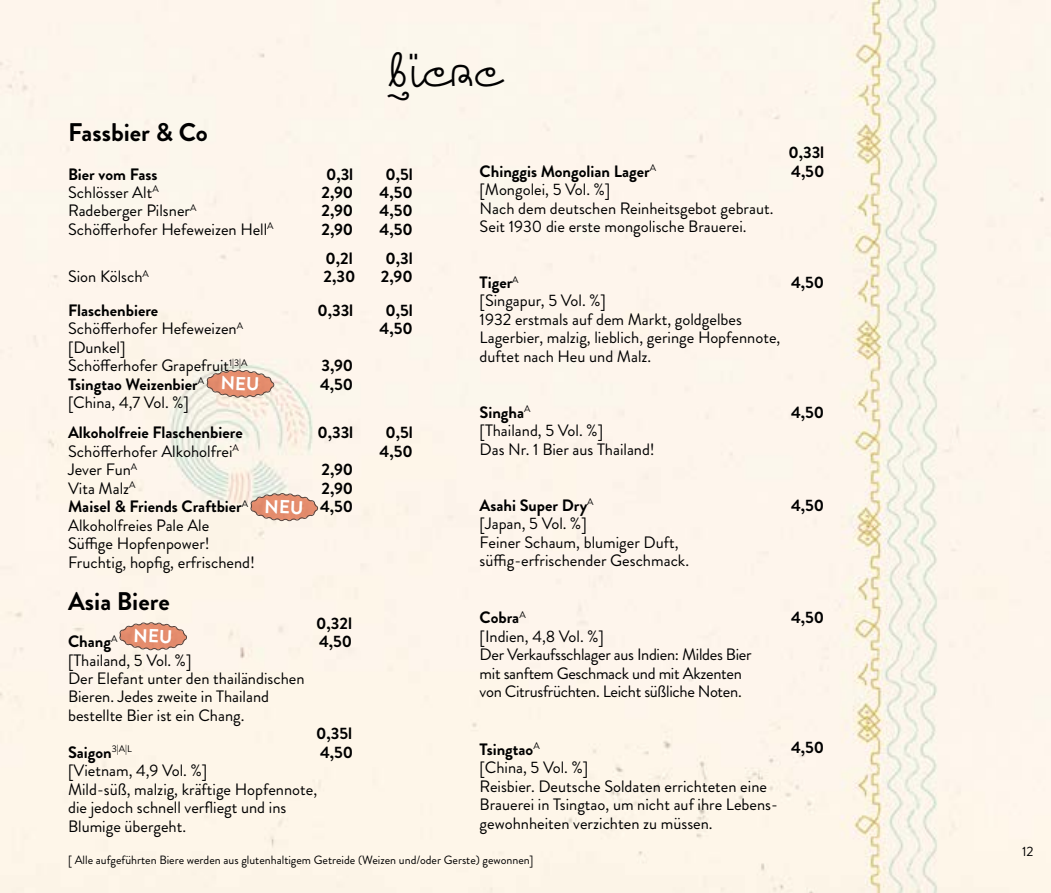
<style>
.page{position:relative;width:1051px;height:893px;background:#fff}
.page>*{position:absolute;margin:0;border:0;box-sizing:border-box;transform-origin:0 0}
.t1{font:45px "Mongolian Deathworm";color:#000}
.t2{font:700 25.5px "Brandon Grotesque";color:#000}
.t3{font:16.5px/18.5px "Brandon Grotesque";color:#000}
.t4{font:700 16.5px "Brandon Grotesque";color:#000}
.t5{font:16.5px/18.5px "Brandon Grotesque";letter-spacing:-.02em;color:#000}
.t6{font:13.5px "Brandon Grotesque";color:#000}
.t7{font:12px "Brandon Grotesque";color:#000}
</style>
<div class="page">
<div style="left:0;top:0;width:1050px;height:893px;background:#fef5ec"></div>
<svg style="left:119px;top:622px;width:68px;height:29px;background:#dea28b"></svg>
<svg style="left:207px;top:369px;width:67px;height:29px;background:#dba087"></svg>
<svg style="left:250px;top:493px;width:68px;height:29px;background:#dda28a"></svg>
<h1 class="t1" style="left:388px;top:48px;width:116px">Biere</h1>
<h2 class="t2" style="left:68px;top:115px;width:141px">Fassbier &amp; Co</h2>
<p class="t4" style="left:68px;top:162px;width:91px">Bier vom Fass</p>
<p class="t4" style="left:326px;top:162px;width:29px">0,3l</p>
<p class="t4" style="left:385px;top:162px;width:29px">0,5l</p>
<p class="t3" style="left:68px;top:183px;width:92px">Schlösser Alt<sup>A</sup></p>
<p class="t4" style="left:321px;top:181px;width:33px">2,90</p>
<p class="t4" style="left:379px;top:181px;width:35px">4,50</p>
<p class="t3" style="left:68px;top:202px;width:130px">Radeberger Pilsner<sup>A</sup></p>
<p class="t4" style="left:321px;top:199px;width:33px">2,90</p>
<p class="t4" style="left:379px;top:199px;width:35px">4,50</p>
<p class="t3" style="left:68px;top:220px;width:207px">Schöfferhofer Hefeweizen Hell<sup>A</sup></p>
<p class="t4" style="left:321px;top:218px;width:33px">2,90</p>
<p class="t4" style="left:379px;top:218px;width:35px">4,50</p>
<p class="t4" style="left:325px;top:247px;width:29px">0,2l</p>
<p class="t4" style="left:385px;top:247px;width:29px">0,3l</p>
<p class="t3" style="left:68px;top:268px;width:82px">Sion Kölsch<sup>A</sup></p>
<p class="t4" style="left:323px;top:265px;width:33px">2,30</p>
<p class="t4" style="left:381px;top:265px;width:33px">2,90</p>
<p class="t4" style="left:68px;top:298px;width:92px">Flaschenbiere</p>
<p class="t4" style="left:317px;top:298px;width:37px">0,33l</p>
<p class="t4" style="left:385px;top:298px;width:29px">0,5l</p>
<p class="t3" style="left:68px;top:320px;width:176px">Schöfferhofer Hefeweizen<sup>A</sup></p>
<p class="t4" style="left:379px;top:317px;width:35px">4,50</p>
<p class="t3" style="left:68px;top:338px;width:181px">[Dunkel]<br>Schöfferhofer Grapefruit<sup>1|3|A</sup></p>
<p class="t4" style="left:321px;top:354px;width:33px">3,90</p>
<p class="t4" style="left:68px;top:372px;width:138px">Tsingtao Weizenbier<sup>A</sup></p>
<p class="t4" style="left:320px;top:372px;width:35px">4,50</p>
<p class="t3" style="left:68px;top:393px;width:122px">[China, 4,7 Vol. %]</p>
<p class="t4" style="left:68px;top:421px;width:176px">Alkoholfreie Flaschenbiere</p>
<p class="t4" style="left:317px;top:421px;width:37px">0,33l</p>
<p class="t4" style="left:385px;top:421px;width:29px">0,5l</p>
<p class="t3" style="left:68px;top:442px;width:172px">Schöfferhofer Alkoholfrei<sup>A</sup></p>
<p class="t4" style="left:379px;top:440px;width:35px">4,50</p>
<p class="t3" style="left:68px;top:461px;width:71px">Jever Fun<sup>A</sup></p>
<p class="t4" style="left:321px;top:458px;width:33px">2,90</p>
<p class="t3" style="left:68px;top:479px;width:69px">Vita Malz<sup>A</sup></p>
<p class="t4" style="left:321px;top:477px;width:33px">2,90</p>
<p class="t4" style="left:68px;top:495px;width:182px">Maisel &amp; Friends Craftbier<sup>A</sup></p>
<p class="t4" style="left:320px;top:495px;width:35px">4,50</p>
<p class="t3" style="left:68px;top:516px;width:188px">Alkoholfreies Pale Ale<br>Süffige Hopfenpower!<br>Fruchtig, hopfig, erfrischend!</p>
<h2 class="t2" style="left:68px;top:584px;width:103px">Asia Biere</h2>
<p class="t4" style="left:316px;top:611px;width:37px">0,32l</p>
<p class="t4" style="left:68px;top:630px;width:51px">Chang<sup>A</sup></p>
<p class="t4" style="left:319px;top:630px;width:35px">4,50</p>
<p class="t3" style="left:68px;top:651px;width:238px">[Thailand, 5 Vol. %]<br>Der Elefant unter den thailändischen<br>Bieren. Jedes zweite in Thailand bestellte Bier ist ein Chang.</p>
<p class="t4" style="left:316px;top:722px;width:37px">0,35l</p>
<p class="t4" style="left:68px;top:741px;width:65px">Saigon<sup>3|A|L</sup></p>
<p class="t4" style="left:320px;top:741px;width:35px">4,50</p>
<p class="t3" style="left:68px;top:762px;width:250px">[Vietnam, 4,9 Vol. %]<br>Mild-süß, malzig, kräftige Hopfennote, die jedoch schnell verfliegt und ins<br>Blumige übergeht.</p>
<p class="t4" style="left:788px;top:141px;width:37px">0,33l</p>
<p class="t4" style="left:479px;top:159px;width:178px">Chinggis Mongolian Lager<sup>A</sup></p>
<p class="t4" style="left:791px;top:159px;width:35px">4,50</p>
<p class="t3" style="left:479px;top:180px;width:295px">[Mongolei, 5 Vol. %]<br>Nach dem deutschen Reinheitsgebot gebraut.<br>Seit 1930 die erste mongolische Brauerei.</p>
<p class="t4" style="left:479px;top:271px;width:41px">Tiger<sup>A</sup></p>
<p class="t4" style="left:791px;top:271px;width:35px">4,50</p>
<p class="t3" style="left:479px;top:292px;width:302px">[Singapur, 5 Vol. %]<br>1932 erstmals auf dem Markt, goldgelbes Lagerbier, malzig, lieblich, geringe Hopfennote, duftet nach Heu und Malz.</p>
<p class="t4" style="left:479px;top:401px;width:52px">Singha<sup>A</sup></p>
<p class="t4" style="left:791px;top:401px;width:35px">4,50</p>
<p class="t3" style="left:479px;top:422px;width:177px">[Thailand, 5 Vol. %]<br>Das Nr. 1 Bier aus Thailand!</p>
<p class="t4" style="left:479px;top:493px;width:115px">Asahi Super Dry<sup>A</sup></p>
<p class="t4" style="left:791px;top:493px;width:35px">4,50</p>
<p class="t3" style="left:479px;top:514px;width:211px">[Japan, 5 Vol. %]<br>Feiner Schaum, blumiger Duft, süffig-erfrischender Geschmack.</p>
<p class="t4" style="left:479px;top:606px;width:48px">Cobra<sup>A</sup></p>
<p class="t4" style="left:791px;top:606px;width:35px">4,50</p>
<p class="t5" style="left:479px;top:627px;width:273px">[Indien, 4,8 Vol. %]<br>Der Verkaufsschlager aus Indien: Mildes Bier mit sanftem Geschmack und mit Akzenten von Citrusfrüchten. Leicht süßliche Noten.</p>
<p class="t4" style="left:479px;top:737px;width:62px">Tsingtao<sup>A</sup></p>
<p class="t4" style="left:791px;top:736px;width:35px">4,50</p>
<p class="t3" style="left:479px;top:758px;width:300px">[China, 5 Vol. %]<br>Reisbier. Deutsche Soldaten errichteten eine Brauerei in Tsingtao, um nicht auf ihre Lebens&shy;gewohnheiten verzichten zu müssen.</p>
<p class="t7" style="left:68px;top:851px;width:467px">[ Alle aufgeführten Biere werden aus glutenhaltigem Getreide (Weizen und/oder Gerste) gewonnen]</p>
<p class="t6" style="left:1021px;top:842px;width:13px">12</p>
</div>
